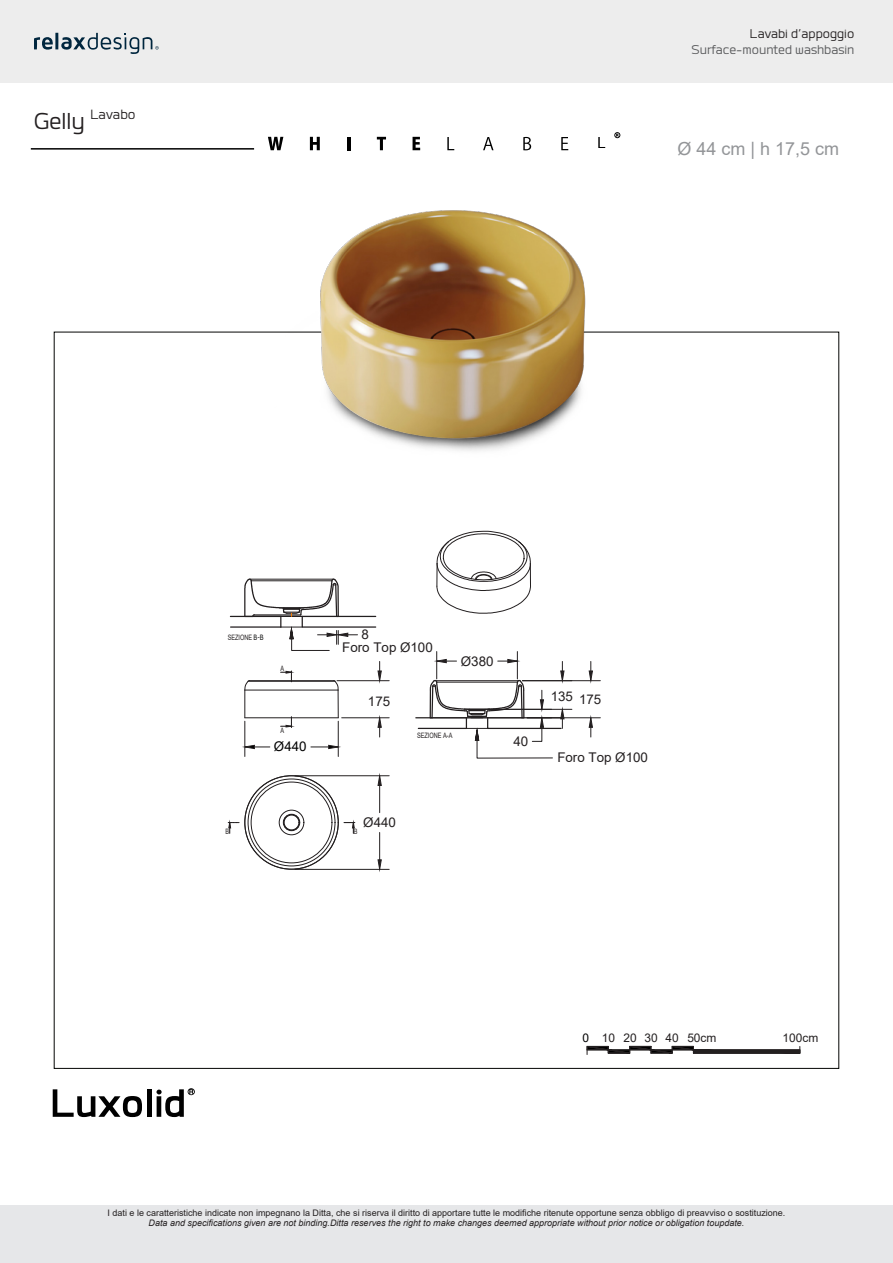
<style>
.page{position:relative;width:893px;height:1263px;background:#fff}
.page>*{position:absolute;margin:0;border:0;box-sizing:border-box;transform-origin:0 0}
.t1{font:30px "Myriad Pro";color:#231f20}
.t2{font:18px "Myriad Pro";color:#231f20}
.t3{font:18px "Arial";color:#939598}
.t4{font:17.55px "Labrador A";color:#231f20}
.t5{font:16.5px "Labrador A";color:#57585a}
.t6{font:16.5px "Labrador A";color:#231f20}
.t7{font:13.35px "Arial";color:#231f20}
.t8{font:13.35px "Arial";color:#000}
.t9{font:11.85px "Arial";color:#231f20}
.t10{font:9px/10.8px "Arial";color:#231f20;text-align:center}
.t11{font:7.35px "Arial";color:#231f20;scale:.75 1}
.s1{font-size:30px}
.s2{font-family:"Verdana";color:#000}
.s3{color:#000}
.s4{font-style:italic}
</style>
<div class="page">
<div style="left:0;top:0;width:893px;height:82px;background:#ededed"></div>
<svg style="left:34px;top:33px;width:125px;height:21px"></svg>
<hr style="left:31px;top:148px;width:223px;height:2px;background:#000001">
<div style="left:0;top:1205px;width:893px;height:58px;background:#e6e7e9"></div>
<svg style="left:310px;top:137px;width:10px;height:13px"></svg>
<svg style="left:347px;top:137px;width:3px;height:13px"></svg>
<svg style="left:377px;top:137px;width:9px;height:13px"></svg>
<svg style="left:413px;top:137px;width:7px;height:13px"></svg>
<svg style="left:447px;top:137px;width:7px;height:13px"></svg>
<svg style="left:561px;top:137px;width:7px;height:13px"></svg>
<svg style="left:598px;top:137px;width:7px;height:11px"></svg>
<svg style="left:614px;top:132px;width:6px;height:6px"></svg>
<svg style="left:523px;top:137px;width:8px;height:13px"></svg>
<svg style="left:483px;top:137px;width:10px;height:13px"></svg>
<svg style="left:268px;top:137px;width:15px;height:13px"></svg>
<svg style="left:53px;top:1089px;width:89px;height:28px"></svg>
<div style="left:147px;top:1089px;width:5px;height:28px;background:#000"></div>
<svg style="left:156px;top:1088px;width:39px;height:29px"></svg>
<img style="left:268px;top:210px;width:357px;height:241px">
<svg style="left:333px;top:680px;width:6px;height:38px"></svg>
<svg style="left:244px;top:680px;width:6px;height:38px"></svg>
<hr style="left:249px;top:680px;width:85px;height:1px;background:#231f20">
<hr style="left:245px;top:717px;width:93px;height:1px;background:#231f20">
<hr style="left:245px;top:690px;width:93px;height:1px;background:#231f20">
<hr style="left:248px;top:681px;width:87px;height:1px;background:#231f20">
<hr style="left:338px;top:721px;width:1px;height:35px;background:#231f20">
<hr style="left:245px;top:721px;width:1px;height:35px;background:#231f20">
<svg style="left:311px;top:744px;width:28px;height:5px"></svg>
<svg style="left:244px;top:744px;width:26px;height:5px"></svg>
<hr style="left:342px;top:717px;width:47px;height:1px;background:#231f20">
<hr style="left:337px;top:680px;width:52px;height:1px;background:#231f20">
<svg style="left:377px;top:717px;width:5px;height:20px"></svg>
<svg style="left:377px;top:661px;width:5px;height:20px"></svg>
<svg style="left:281px;top:671px;width:11px;height:11px"></svg>
<svg style="left:281px;top:717px;width:11px;height:11px"></svg>
<div style="left:284px;top:815px;width:15px;height:15px;border:1px solid #231f20;border-radius:50%"></div>
<div style="left:251px;top:782px;width:81px;height:81px;border:1px solid #231f20;border-radius:50%"></div>
<div style="left:279px;top:810px;width:25px;height:25px;border:1px solid #231f20;border-radius:50%"></div>
<div style="left:283px;top:814px;width:17px;height:17px;border:1px solid #231f20;border-radius:50%"></div>
<hr style="left:295px;top:775px;width:94px;height:1px;background:#231f20">
<hr style="left:295px;top:869px;width:94px;height:1px;background:#231f20">
<svg style="left:377px;top:775px;width:5px;height:38px"></svg>
<svg style="left:377px;top:832px;width:5px;height:38px"></svg>
<svg style="left:344px;top:822px;width:11px;height:11px"></svg>
<svg style="left:228px;top:822px;width:12px;height:11px"></svg>
<svg style="left:436px;top:530px;width:95px;height:84px"></svg>
<hr style="left:488px;top:709px;width:84px;height:1px;background:#231f20">
<hr style="left:527px;top:717px;width:73px;height:1px;background:#231f20">
<hr style="left:522px;top:680px;width:78px;height:1px;background:#231f20">
<svg style="left:588px;top:717px;width:5px;height:20px"></svg>
<svg style="left:588px;top:661px;width:5px;height:20px"></svg>
<hr style="left:416px;top:717px;width:50px;height:1px;background:#231f20">
<hr style="left:418px;top:728px;width:48px;height:1px;background:#231f20">
<svg style="left:429px;top:651px;width:136px;height:107px"></svg>
<hr style="left:230px;top:616px;width:51px;height:1px;background:#231f20">
<hr style="left:231px;top:626px;width:50px;height:2px;background:#231f20">
<svg style="left:244px;top:578px;width:133px;height:73px"></svg>
<svg style="left:586px;top:1045px;width:215px;height:10px"></svg>
<p class="t1" style="left:60px;top:98px;width:52px">Jam</p>
<p class="t4" style="left:34px;top:105px;width:103px"><span class="s1">Gelly</span> Lavabo</p>
<p class="t6" style="left:750px;top:26px;width:106px">Lavabi d’appoggio</p>
<p class="t5" style="left:691px;top:42px;width:164px">Surface-mounted washbasin</p>
<p class="t2" style="left:692px;top:29px;width:149px">vasca in Vetroresina</p>
<p class="t3" style="left:677px;top:136px;width:163px">Ø 44 cm | h 17,5 cm</p>
<p class="t11" style="left:228px;top:632px;width:49px">SEZIONE <span class="s2">B-B</span></p>
<p class="t7" style="left:362px;top:626px;width:9px">8</p>
<p class="t7" style="left:342px;top:638px;width:92px">Foro Top Ø100</p>
<p class="t11" style="left:281px;top:663px;width:6px">A</p>
<p class="t7" style="left:461px;top:652px;width:34px">Ø380</p>
<p class="t11" style="left:281px;top:725px;width:6px">A</p>
<p class="t8" style="left:274px;top:737px;width:34px">Ø440</p>
<p class="t7" style="left:368px;top:692px;width:24px">175</p>
<p class="t11" style="left:417px;top:731px;width:49px">SEZIONE A-A</p>
<p class="t7" style="left:513px;top:732px;width:16px">40</p>
<p class="t7" style="left:363px;top:813px;width:34px">Ø440</p>
<p class="t11" style="left:226px;top:826px;width:6px">B</p>
<p class="t11" style="left:354px;top:826px;width:6px">B</p>
<p class="t7" style="left:551px;top:689px;width:52px">135 175</p>
<p class="t7" style="left:557px;top:748px;width:92px">Foro Top Ø100</p>
<p class="t9" style="left:582px;top:1030px;width:136px"><span class="s3">0</span> 10 20 30 40 50cm</p>
<p class="t9" style="left:782px;top:1030px;width:37px">100cm</p>
<p class="t10" style="left:108px;top:1207px;width:679px">I dati e le caratteristiche indicate non impegnano la Ditta, che si riserva il diritto di apportare tutte le modifiche ritenute opportune senza obbligo di preavviso o sostituzione.<br><span class="s4">Data and specifications given are not binding.Ditta reserves the right to make changes deemed appropriate without prior notice or obligation toupdate.</span></p>
</div>
